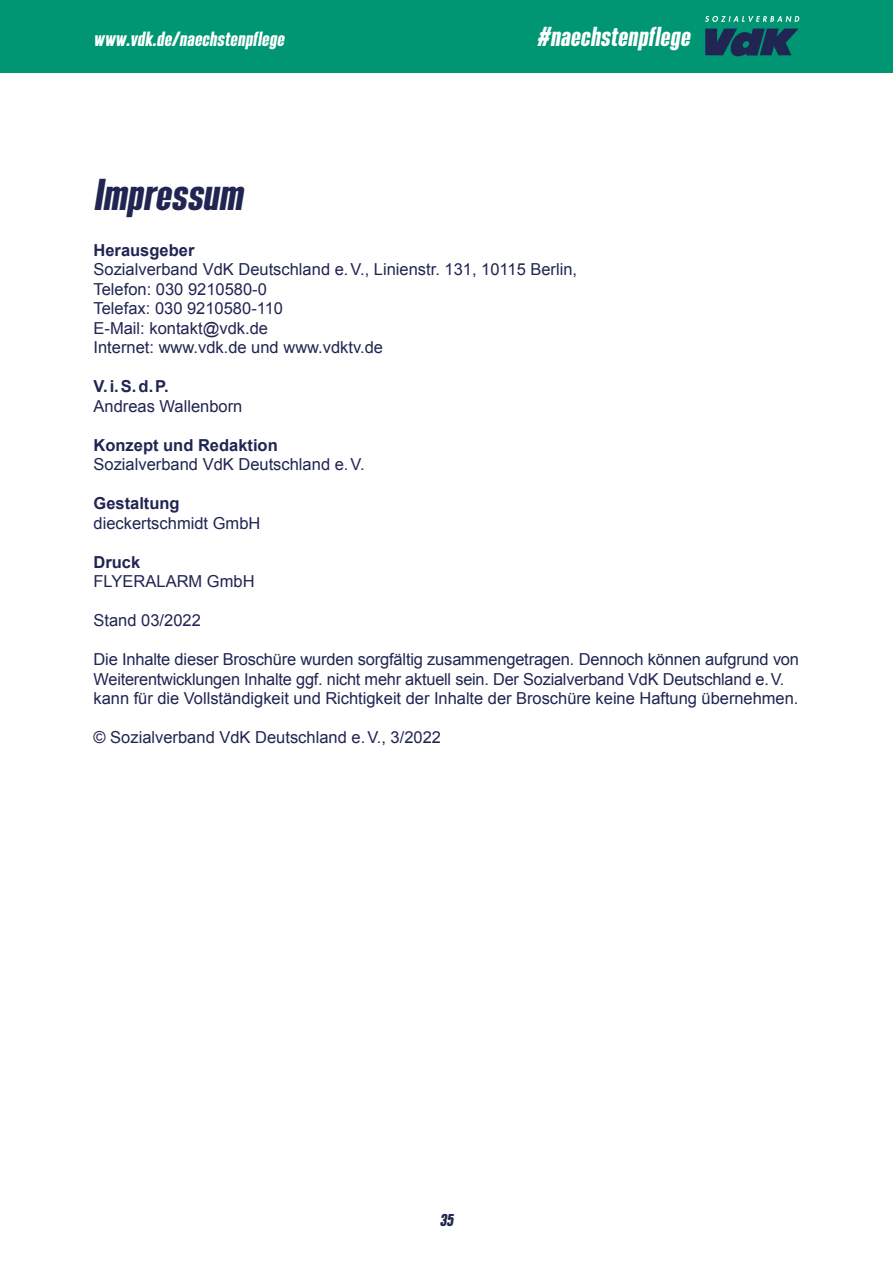
<style>
.page{position:relative;width:893px;height:1263px;background:#fff}
.page>*{position:absolute;margin:0;border:0;box-sizing:border-box;transform-origin:0 0}
.Große_Header_26_pt{font:italic 600 39px "SEBLACK";letter-spacing:.01em;color:#202552}
.t1{font:italic 600 24px "SEBLACK";letter-spacing:.02em;color:#fff}
.t2{font:italic 600 18px "SEBLACK";letter-spacing:.02em;color:#fff}
.normaler_fließtext{font:16.5px/19.5px "Arial";color:#202552}
.normaler_fließtext-2{font:700 16.5px "Arial";color:#202552}
.t3{font:italic 600 15px "SEBLACK";color:#202552}
</style>
<div class="page">
<div style="left:0;top:0;width:893px;height:72px;background:#009674"></div>
<svg style="left:705px;top:16px;width:94px;height:6px"></svg>
<svg style="left:705px;top:29px;width:93px;height:27px"></svg>
<p class="t2" style="left:94px;top:28px;width:192px">www.vdk.de/naechstenpflege</p>
<h2 class="t1" style="left:537px;top:22px;width:154px">#naechstenpflege</h2>
<h1 class="Große_Header_26_pt" style="left:94px;top:171px;width:150px">Impressum</h1>
<p class="normaler_fließtext-2" style="left:94px;top:239px;width:102px">Herausgeber</p>
<p class="normaler_fließtext" style="left:94px;top:260px;width:485px">Sozialverband VdK Deutschland e.V., Linienstr. 131, 10115 Berlin, Telefon: 030 9210580-0<br>Telefax: 030 9210580-110<br>E-Mail: kontakt@vdk.de<br>Internet: www.vdk.de und www.vdktv.de</p>
<p class="normaler_fließtext-2" style="left:94px;top:375px;width:77px">V.i.S.d.P.</p>
<p class="normaler_fließtext" style="left:94px;top:396px;width:150px">Andreas Wallenborn</p>
<p class="normaler_fließtext-2" style="left:94px;top:434px;width:186px">Konzept und Redaktion</p>
<p class="normaler_fließtext" style="left:94px;top:455px;width:273px">Sozialverband VdK Deutschland e.V.</p>
<p class="normaler_fließtext-2" style="left:94px;top:492px;width:88px">Gestaltung</p>
<p class="normaler_fließtext" style="left:94px;top:513px;width:168px">dieckertschmidt GmbH</p>
<p class="normaler_fließtext-2" style="left:94px;top:551px;width:48px">Druck</p>
<p class="normaler_fließtext" style="left:94px;top:572px;width:163px">FLYERALARM GmbH</p>
<p class="normaler_fließtext" style="left:94px;top:611px;width:109px">Stand 03/2022</p>
<p class="normaler_fließtext" style="left:94px;top:650px;width:707px">Die Inhalte dieser Broschüre wurden sorgfältig zusammengetragen. Dennoch können aufgrund von<br>Weiterentwicklungen Inhalte ggf. nicht mehr aktuell sein. Der Sozialverband VdK Deutschland e.V. kann für die Vollständigkeit und Richtigkeit der Inhalte der Broschüre keine Haftung übernehmen.</p>
<p class="normaler_fließtext" style="left:94px;top:728px;width:349px">© Sozialverband VdK Deutschland e.V., 3/2022</p>
<p class="t3" style="left:440px;top:1211px;width:15px">35</p>
</div>
